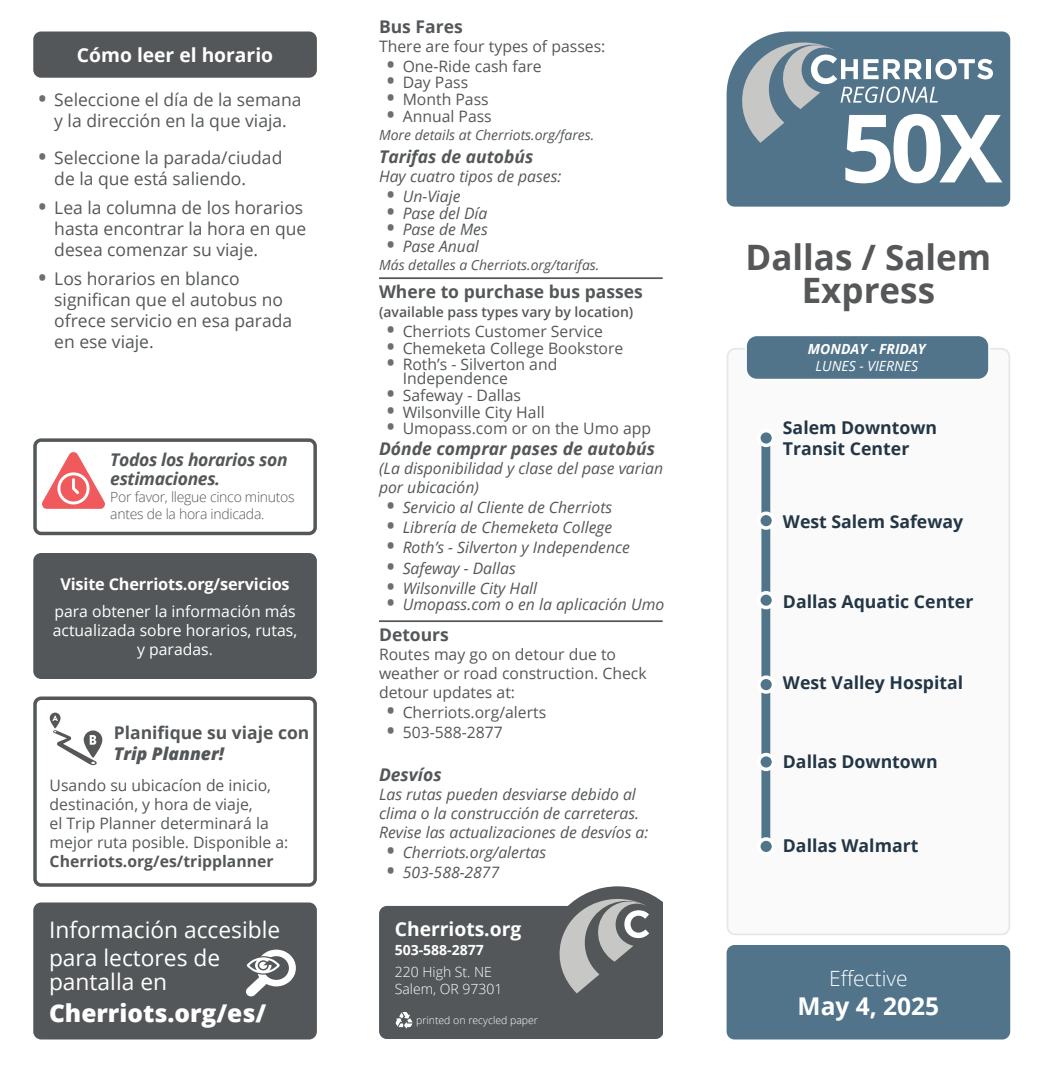
<style>
.page{position:relative;width:1040px;height:1071px;background:#fff}
.page>*{position:absolute;margin:0;border:0;box-sizing:border-box;transform-origin:0 0}
.t1{font:700 94.5px "Open Sans";color:#fff}
.t2{font:700 35px/33.2px "Open Sans";color:#555759;text-align:center}
.t3{font:800 24.5px "Open Sans";color:#fff}
.t4{font:700 24.5px "Open Sans";color:#fff}
.t5{font:22.75px/28px "Open Sans";color:#fff}
.t6{font:300 21px "Open Sans";color:#fff}
.t7{font:700 19.25px "Open Sans";color:#fff}
.t8{font:700 17.68px/21.2px "Open Sans";color:#233646}
.t9{font:17.5px/21px "Open Sans";color:#545759}
.t10{font:700 17.5px "Open Sans";color:#545759}
.t11{font:italic 700 17.5px "Open Sans";color:#545759}
.t12{font:italic 700 17.5px/19.2px "Open Sans";letter-spacing:-.02em;color:#545759}
.t13{font:italic 800 17.5px "Open Sans";color:#545759}
.t14{font:700 16.28px "Open Sans";letter-spacing:-.01em;color:#fff}
.t15{font:15.75px/18.9px "Open Sans";color:#545759}
.t16{font:italic 15.75px/18.9px "Open Sans";color:#545759}
.t17{font:15.75px/18.9px "Open Sans";color:#fff;text-align:center}
.t18{font:700 15.75px "Open Sans";color:#545759}
.t19{font:italic 14px "Open Sans";color:#545759}
.t20{font:300 14px/16.8px "Open Sans";letter-spacing:-.02em;color:#545759}
.t21{font:600 14px "Open Sans";color:#545759}
.t22{font:300 14px/16.8px "Open Sans";color:#fff}
.t23{font:italic 700 14px "Open Sans";color:#fff}
.t24{font:italic 14px "Open Sans";color:#fff}
.t25{font:700 14px "Open Sans";color:#fff}
.t26{font:300 10.5px "Open Sans";color:#fff}
.s1{font-weight:700;font-size:21px;color:#6e6e6f}
.s2{font-weight:700;font-style:normal;font-size:21px;color:#6e6e6f}
</style>
<div class="page">
<div style="left:727px;top:349px;width:282px;height:585px;background:#fafafa;border-radius:8px"></div>
<div style="left:761px;top:438px;width:9px;height:408px;background:#50758a"></div>
<div style="left:758px;top:431px;width:15px;height:14px;background:#50758a;border-radius:50%"></div>
<div style="left:757px;top:429px;width:18px;height:18px;border:4px solid #fff;border-radius:50%"></div>
<div style="left:757px;top:512px;width:18px;height:18px;border:4px solid #fff;border-radius:50%"></div>
<div style="left:757px;top:675px;width:18px;height:19px;border:4px solid #fff;border-radius:50%"></div>
<div style="left:757px;top:753px;width:18px;height:18px;border:4px solid #fff;border-radius:50%"></div>
<div style="left:758px;top:839px;width:15px;height:15px;background:#50758a;border-radius:50%"></div>
<div style="left:757px;top:837px;width:18px;height:19px;border:4px solid #fff;border-radius:50%"></div>
<div style="left:757px;top:591px;width:18px;height:18px;border:4px solid #fff;border-radius:50%"></div>
<div style="left:726px;top:348px;width:284px;height:587px;border:2px solid #e5e8e7;border-radius:8px"></div>
<div style="left:726px;top:945px;width:284px;height:95px;background:#51748b;border-radius:8px"></div>
<div style="left:726px;top:32px;width:284px;height:175px;background:#51748b"></div>
<svg style="left:742px;top:43px;width:250px;height:100px;background:#728d9e"></svg>
<div style="left:379px;top:906px;width:284px;height:133px;background:#545759;border-radius:8px"></div>
<div style="left:544px;top:886px;width:146px;height:146px;background:#545759;border-radius:50%"></div>
<svg style="left:559px;top:899px;width:90px;height:94px"></svg>
<svg style="left:395px;top:1012px;width:17px;height:17px"></svg>
<div style="left:663px;top:886px;width:31px;height:185px;background:#fff"></div>
<hr style="left:379px;top:277px;width:283px;height:2px;background:#555759">
<hr style="left:379px;top:620px;width:283px;height:2px;background:#555759">
<div style="left:33px;top:32px;width:284px;height:46px;background:#545759;border-radius:8px"></div>
<div style="left:33px;top:696px;width:284px;height:191px;border:4px solid #545759;border-radius:6px"></div>
<div style="left:33px;top:438px;width:284px;height:97px;border:4px solid #545759;border-radius:6px"></div>
<div style="left:33px;top:902px;width:284px;height:138px;background:#545759;border-radius:8px"></div>
<div style="left:33px;top:553px;width:284px;height:126px;background:#545759;border-radius:8px"></div>
<svg style="left:246px;top:950px;width:50px;height:46px"></svg>
<img style="left:42px;top:452px;width:62px;height:57px">
<svg style="left:50px;top:713px;width:52px;height:52px"></svg>
<div style="left:746px;top:335px;width:243px;height:45px;background:#51748b;border-radius:11px"></div>
<div style="left:745px;top:334px;width:244px;height:47px;border:2px solid #fff;border-radius:11px"></div>
<p class="t7" style="left:77px;top:41px;width:198px">Cómo leer el horario</p>
<p class="t9" style="left:38px;top:89px;width:264px;text-align:center"><span class="s1">•</span> Seleccione el día de la semana y la dirección en la que viaja.</p>
<p class="t9" style="left:54px;top:147px;width:230px;text-indent:-16px"><span class="s1">•</span> Seleccione la parada/ciudad de la que está saliendo.</p>
<p class="t9" style="left:54px;top:197px;width:253px;text-indent:-16px"><span class="s1">•</span> Lea la columna de los horarios hasta encontrar la hora en que desea comenzar su viaje.</p>
<p class="t9" style="left:54px;top:268px;width:239px;text-indent:-16px"><span class="s1">•</span> Los horarios en blanco significan que el autobus no ofrece servicio en esa parada en ese viaje.</p>
<p class="t12" style="left:110px;top:449px;width:179px">Todos los horarios son estimaciones.</p>
<p class="t20" style="left:110px;top:488px;width:186px">Por favor, llegue cinco minutos antes de la hora indicada.</p>
<p class="t14" style="left:60px;top:572px;width:231px">Visite Cherriots.org/servicios</p>
<p class="t17" style="left:53px;top:602px;width:246px">para obtener la información más actualizada sobre horarios, rutas, y paradas.</p>
<p class="t10" style="left:114px;top:720px;width:197px">Planifique su viaje con</p>
<p class="t13" style="left:114px;top:740px;width:112px">Trip Planner!</p>
<p class="t15" style="left:50px;top:776px;width:240px">Usando su ubicacíon de inicio, destinación, y hora de viaje,<br>el Trip Planner determinará la mejor ruta posible. Disponible a:</p>
<p class="t18" style="left:50px;top:850px;width:225px">Cherriots.org/es/tripplanner</p>
<h3 class="t5" style="left:49px;top:915px;width:233px">Información accesible para lectores de</h3>
<h3 class="t5" style="left:49px;top:967px;width:120px">pantalla en</h3>
<h3 class="t3" style="left:49px;top:994px;width:219px">Cherriots.org/es/</h3>
<p class="t10" style="left:379px;top:14px;width:85px">Bus Fares</p>
<p class="t15" style="left:379px;top:36px;width:228px">There are four types of passes:</p>
<p class="t15" style="left:387px;top:56px;width:156px"><span class="s1">•</span> One-Ride cash fare</p>
<p class="t15" style="left:387px;top:73px;width:83px"><span class="s1">•</span> Day Pass</p>
<p class="t15" style="left:387px;top:89px;width:103px"><span class="s1">•</span> Month Pass</p>
<p class="t15" style="left:387px;top:106px;width:106px"><span class="s1">•</span> Annual Pass</p>
<p class="t19" style="left:379px;top:125px;width:217px">More details at Cherriots.org/fares.</p>
<p class="t11" style="left:379px;top:144px;width:156px">Tarifas de autobús</p>
<p class="t16" style="left:379px;top:166px;width:184px">Hay cuatro tipos de pases:</p>
<p class="t16" style="left:387px;top:186px;width:75px"><span class="s2">•</span> Un-Viaje</p>
<p class="t16" style="left:387px;top:203px;width:102px"><span class="s2">•</span> Pase del Día</p>
<p class="t16" style="left:387px;top:220px;width:102px"><span class="s2">•</span> Pase de Mes</p>
<p class="t16" style="left:387px;top:236px;width:93px"><span class="s2">•</span> Pase Anual</p>
<p class="t19" style="left:379px;top:256px;width:222px">Más detalles a Cherriots.org/tarifas.</p>
<p class="t10" style="left:379px;top:279px;width:265px">Where to purchase bus passes</p>
<p class="t21" style="left:379px;top:302px;width:256px">(available pass types vary by location)</p>
<p class="t15" style="left:387px;top:322px;width:218px"><span class="s1">•</span> Cherriots Customer Service</p>
<p class="t15" style="left:387px;top:338px;width:238px"><span class="s1">•</span> Chemeketa College Bookstore</p>
<p class="t15" style="left:402px;top:357px;width:156px;line-height:14px;text-indent:-16px"><span class="s1">•</span> Roth’s - Silverton and<br>Independence</p>
<p class="t15" style="left:387px;top:386px;width:136px"><span class="s1">•</span> Safeway - Dallas</p>
<p class="t15" style="left:387px;top:402px;width:159px"><span class="s1">•</span> Wilsonville City Hall</p>
<p class="t15" style="left:387px;top:419px;width:266px"><span class="s1">•</span> Umopass.com or on the Umo app</p>
<p class="t11" style="left:379px;top:436px;width:277px">Dónde comprar pases de autobús</p>
<p class="t16" style="left:379px;top:458px;width:285px">(La disponibilidad y clase del pase varian por ubicación)</p>
<p class="t16" style="left:387px;top:497px;width:227px"><span class="s2">•</span> Servicio al Cliente de Cherriots</p>
<p class="t16" style="left:387px;top:518px;width:227px"><span class="s2">•</span> Librería de Chemeketa College</p>
<p class="t16" style="left:387px;top:538px;width:244px"><span class="s2">•</span> Roth’s - Silverton y Independence</p>
<p class="t16" style="left:387px;top:558px;width:130px"><span class="s2">•</span> Safeway - Dallas</p>
<p class="t16" style="left:387px;top:578px;width:152px"><span class="s2">•</span> Wilsonville City Hall</p>
<p class="t16" style="left:387px;top:595px;width:279px"><span class="s2">•</span> Umopass.com o en la aplicación Umo</p>
<p class="t10" style="left:379px;top:623px;width:71px">Detours</p>
<p class="t15" style="left:379px;top:645px;width:269px">Routes may go on detour due to weather or road construction. Check detour updates at:</p>
<p class="t15" style="left:387px;top:703px;width:161px"><span class="s1">•</span> Cherriots.org/alerts</p>
<p class="t15" style="left:387px;top:723px;width:117px"><span class="s1">•</span> 503-588-2877</p>
<p class="t11" style="left:379px;top:763px;width:64px">Desvíos</p>
<p class="t16" style="left:379px;top:785px;width:271px">Las rutas pueden desviarse debido al clima o la construcción de carreteras.<br>Revise las actualizaciones de desvíos a:</p>
<p class="t16" style="left:387px;top:843px;width:161px"><span class="s2">•</span> Cherriots.org/alertas</p>
<p class="t16" style="left:387px;top:863px;width:114px"><span class="s2">•</span> 503-588-2877</p>
<p class="t7" style="left:395px;top:916px;width:128px">Cherriots.org</p>
<p class="t25" style="left:395px;top:940px;width:90px">503-588-2877</p>
<p class="t22" style="left:395px;top:964px;width:109px">220 High St. NE<br>Salem, OR 97301</p>
<p class="t26" style="left:416px;top:1013px;width:123px">printed on recycled paper</p>
<h1 class="t1" style="left:840px;top:81px;width:163px">50X</h1>
<h2 class="t2" style="left:745px;top:240px;width:247px">Dallas / Salem<br>Express</h2>
<p class="t23" style="left:808px;top:339px;width:119px">MONDAY - FRIDAY</p>
<p class="t24" style="left:815px;top:357px;width:104px">LUNES - VIERNES</p>
<p class="t8" style="left:783px;top:417px;width:156px">Salem Downtown<br>Transit Center</p>
<p class="t8" style="left:783px;top:511px;width:182px">West Salem Safeway</p>
<p class="t8" style="left:783px;top:590px;width:192px">Dallas Aquatic Center</p>
<p class="t8" style="left:783px;top:672px;width:182px">West Valley Hospital</p>
<p class="t8" style="left:783px;top:751px;width:156px">Dallas Downtown</p>
<p class="t8" style="left:783px;top:834px;width:137px">Dallas Walmart</p>
<h3 class="t6" style="left:829px;top:964px;width:80px">Effective</h3>
<h3 class="t4" style="left:797px;top:989px;width:143px">May 4, 2025</h3>
</div>
